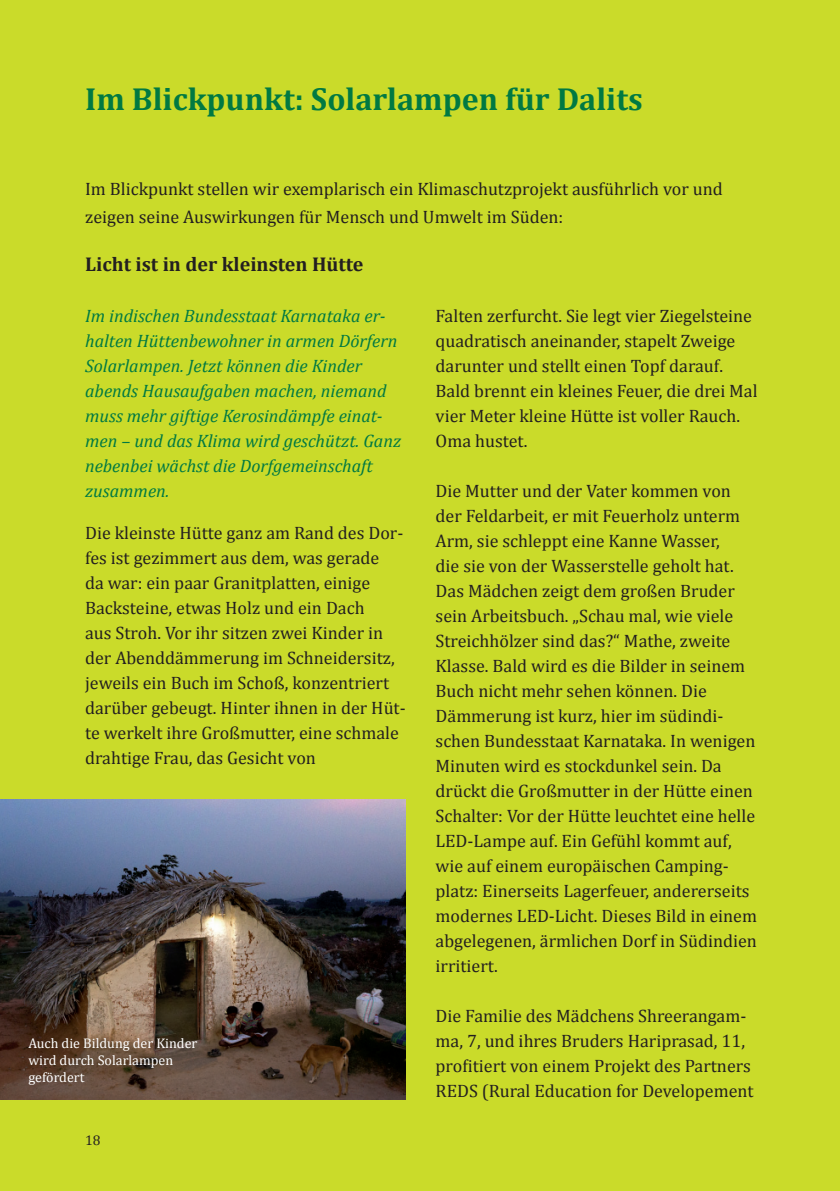
<style>
.page{position:relative;width:840px;height:1191px;background:#fff}
.page>*{position:absolute;margin:0;border:0;box-sizing:border-box;transform-origin:0 0}
.t1{font:700 32px "Cambria";color:#007942}
.t2{font:700 20px "Cambria";color:#231f20}
.t3{font:18px/25px "Cambria";color:#231f20}
.t4{font:italic 18px/25px "Cambria";color:#007942}
.t5{font:14px/16.8px "Cambria";color:#fff}
.t6{font:14px "Cambria";color:#231f20}
</style>
<div class="page">
<div style="left:0;top:0;width:839px;height:1191px;background:#cadb2a"></div>
<img style="left:0;top:799px;width:405px;height:300px">
<h1 class="t1" style="left:85px;top:80px;width:558px">Im Blickpunkt: Solarlampen für Dalits</h1>
<p class="t3" style="left:85px;top:176px;width:639px;line-height:27px">Im Blickpunkt stellen wir exemplarisch ein Klimaschutzprojekt ausführlich vor und zeigen seine Auswirkungen für Mensch und Umwelt im Süden:</p>
<p class="t2" style="left:85px;top:252px;width:280px">Licht ist in der kleinsten Hütte</p>
<p class="t4" style="left:85px;top:302px;width:317px">Im indischen Bundesstaat Karnataka er&shy;halten Hüttenbewohner in armen Dörfern Solarlampen. Jetzt können die Kinder abends Hausaufgaben machen, niemand muss mehr giftige Kerosindämpfe einat&shy;men – und das Klima wird geschützt. Ganz nebenbei wächst die Dorfgemeinschaft zusammen.</p>
<p class="t3" style="left:85px;top:520px;width:322px">Die kleinste Hütte ganz am Rand des Dor&shy;fes ist gezimmert aus dem, was gerade<br>da war: ein paar Granitplatten, einige Backsteine, etwas Holz und ein Dach<br>aus Stroh. Vor ihr sitzen zwei Kinder in der Abenddämmerung im Schneidersitz, jeweils ein Buch im Schoß, konzentriert darüber gebeugt. Hinter ihnen in der Hüt&shy;te werkelt ihre Großmutter, eine schmale drahtige Frau, das Gesicht von</p>
<p class="t5" style="left:28px;top:1034px;width:170px">Auch die Bildung der Kinder wird durch Solarlampen gefördert</p>
<p class="t6" style="left:85px;top:1132px;width:17px">18</p>
<p class="t3" style="left:435px;top:303px;width:323px">Falten zerfurcht. Sie legt vier Ziegelsteine quadratisch aneinander, stapelt Zweige darunter und stellt einen Topf darauf.<br>Bald brennt ein kleines Feuer, die drei Mal vier Meter kleine Hütte ist voller Rauch.<br>Oma hustet.</p>
<p class="t3" style="left:435px;top:478px;width:323px">Die Mutter und der Vater kommen von der Feldarbeit, er mit Feuerholz unterm Arm, sie schleppt eine Kanne Wasser,<br>die sie von der Wasserstelle geholt hat.<br>Das Mädchen zeigt dem großen Bruder sein Arbeitsbuch. „Schau mal, wie viele Streichhölzer sind das?“ Mathe, zweite Klasse. Bald wird es die Bilder in seinem Buch nicht mehr sehen können. Die Dämmerung ist kurz, hier im südindi&shy;schen Bundesstaat Karnataka. In wenigen Minuten wird es stockdunkel sein. Da drückt die Großmutter in der Hütte einen Schalter: Vor der Hütte leuchtet eine helle LED-Lampe auf. Ein Gefühl kommt auf, wie auf einem europäischen Camping&shy;platz: Einerseits Lagerfeuer, andererseits modernes LED-Licht. Dieses Bild in einem abgelegenen, ärmlichen Dorf in Südindien irritiert.</p>
<p class="t3" style="left:435px;top:1003px;width:319px">Die Familie des Mädchens Shreerangam&shy;ma, 7, und ihres Bruders Hariprasad, 11, profitiert von einem Projekt des Partners REDS (Rural Education for Developement</p>
</div>
